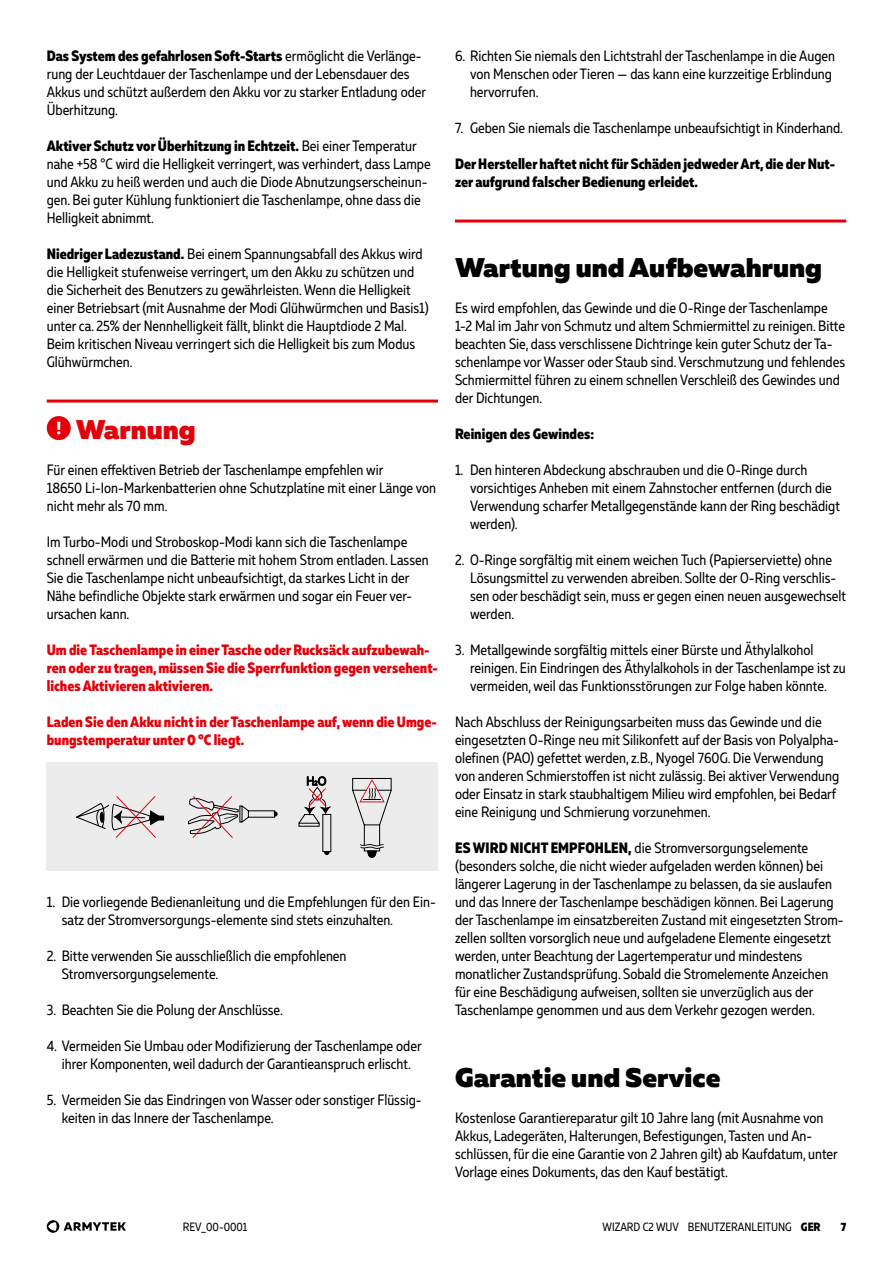
<style>
.page{position:relative;width:893px;height:1263px;background:#fff}
.page>*{position:absolute;margin:0;border:0;box-sizing:border-box;transform-origin:0 0}
.t1{font:900 27px "Muller";color:#000}
.t2{font:900 27px "Muller";color:#e3000b}
.t3{font:15px/18px "Muller Narrow";color:#000}
.t4{font:800 15px/18px "Muller Narrow";color:#e3000b}
.t5{font:800 15px/18px "Muller Narrow";color:#000}
.t6{font:12px "Muller Narrow";color:#000}
.t7{font:800 12px "Muller Narrow";color:#000}
.s1{font-weight:800}
</style>
<div class="page">
<svg style="left:47px;top:1220px;width:12px;height:13px"></svg>
<svg style="left:48px;top:1222px;width:9px;height:9px"></svg>
<svg style="left:64px;top:1222px;width:62px;height:9px"></svg>
<hr style="left:47px;top:400px;width:391px;height:3px;background:#e3000b">
<div style="left:47px;top:416px;width:24px;height:24px;background:#e3000b;border-radius:50%"></div>
<svg style="left:57px;top:422px;width:3px;height:12px"></svg>
<div style="left:47px;top:763px;width:391px;height:108px;background:#ececec"></div>
<div style="left:154px;top:816px;width:10px;height:4px;border:1px solid #000"></div>
<svg style="left:76px;top:796px;width:87px;height:42px"></svg>
<svg style="left:188px;top:796px;width:89px;height:42px"></svg>
<svg style="left:298px;top:776px;width:34px;height:79px"></svg>
<svg style="left:352px;top:778px;width:40px;height:80px"></svg>
<hr style="left:455px;top:220px;width:391px;height:3px;background:#e3000b">
<p class="t3" style="left:47px;top:46px;width:381px"><span class="s1">Das System des gefahrlosen Soft-Starts</span> ermöglicht die Verlänge&shy;rung der Leuchtdauer der Taschenlampe und der Lebensdauer des Akkus und schützt außerdem den Akku vor zu starker Entladung oder Überhitzung.</p>
<p class="t3" style="left:47px;top:136px;width:385px"><span class="s1">Aktiver Schutz vor Überhitzung in Echtzeit.</span> Bei einer Temperatur nahe +58 °C wird die Helligkeit verringert, was verhindert, dass Lampe und Akku zu heiß werden und auch die Diode Abnutzungserscheinun&shy;gen. Bei guter Kühlung funktioniert die Taschenlampe, ohne dass die Helligkeit abnimmt.</p>
<p class="t3" style="left:47px;top:244px;width:384px"><span class="s1">Niedriger Ladezustand.</span> Bei einem Spannungsabfall des Akkus wird die Helligkeit stufenweise verringert, um den Akku zu schützen und die Sicherheit des Benutzers zu gewährleisten. Wenn die Helligkeit einer Betriebsart (mit Ausnahme der Modi Glühwürmchen und Basis1) unter ca. 25% der Nennhelligkeit fällt, blinkt die Hauptdiode 2 Mal.<br>Beim kritischen Niveau verringert sich die Helligkeit bis zum Modus Glühwürmchen.</p>
<h1 class="t2" style="left:76px;top:412px;width:122px">Warnung</h1>
<p class="t3" style="left:47px;top:460px;width:391px">Für einen effektiven Betrieb der Taschenlampe empfehlen wir<br>18650 Li-Ion-Markenbatterien ohne Schutzplatine mit einer Länge von nicht mehr als 70 mm.</p>
<p class="t3" style="left:47px;top:532px;width:383px">Im Turbo-Modi und Stroboskop-Modi kann sich die Taschenlampe schnell erwärmen und die Batterie mit hohem Strom entladen. Lassen Sie die Taschenlampe nicht unbeaufsichtigt, da starkes Licht in der Nähe befindliche Objekte stark erwärmen und sogar ein Feuer ver&shy;ursachen kann.</p>
<p class="t4" style="left:47px;top:640px;width:393px">Um die Taschenlampe in einer Tasche oder Rucksäck aufzubewah&shy;ren oder zu tragen, müssen Sie die Sperrfunktion gegen versehent&shy;liches Aktivieren aktivieren.</p>
<p class="t4" style="left:47px;top:712px;width:392px">Laden Sie den Akku nicht in der Taschenlampe auf, wenn die Umge&shy;bungstemperatur unter 0 °C liegt.</p>
<p class="t3" style="left:62px;top:892px;width:375px;text-indent:-15px">1. Die vorliegende Bedienanleitung und die Empfehlungen für den Ein&shy;satz der Stromversorgungs-elemente sind stets einzuhalten.</p>
<p class="t3" style="left:62px;top:946px;width:286px;text-indent:-15px">2. Bitte verwenden Sie ausschließlich die empfohlenen<br>Stromversorgungselemente.</p>
<p class="t3" style="left:47px;top:1000px;width:238px">3. Beachten Sie die Polung der Anschlüsse.</p>
<p class="t3" style="left:47px;top:1036px;width:376px;text-align:center">4. Vermeiden Sie Umbau oder Modifizierung der Taschenlampe oder ihrer Komponenten, weil dadurch der Garantieanspruch erlischt.</p>
<p class="t3" style="left:62px;top:1090px;width:361px;text-indent:-15px">5. Vermeiden Sie das Eindringen von Wasser oder sonstiger Flüssig&shy;keiten in das Innere der Taschenlampe.</p>
<p class="t3" style="left:470px;top:46px;width:367px;text-indent:-15px">6. Richten Sie niemals den Lichtstrahl der Taschenlampe in die Augen von Menschen oder Tieren — das kann eine kurzzeitige Erblindung hervorrufen.</p>
<p class="t3" style="left:455px;top:118px;width:389px">7. Geben Sie niemals die Taschenlampe unbeaufsichtigt in Kinderhand.</p>
<p class="t5" style="left:455px;top:154px;width:382px">Der Hersteller haftet nicht für Schäden jedweder Art, die der Nut&shy;zer aufgrund falscher Bedienung erleidet.</p>
<h1 class="t1" style="left:455px;top:250px;width:369px">Wartung und Aufbewahrung</h1>
<p class="t3" style="left:455px;top:298px;width:392px">Es wird empfohlen, das Gewinde und die O-Ringe der Taschenlampe 1-2 Mal im Jahr von Schmutz und altem Schmiermittel zu reinigen. Bitte beachten Sie, dass verschlissene Dichtringe kein guter Schutz der Ta&shy;schenlampe vor Wasser oder Staub sind. Verschmutzung und fehlendes Schmiermittel führen zu einem schnellen Verschleiß des Gewindes und der Dichtungen.</p>
<p class="t5" style="left:455px;top:424px;width:141px">Reinigen des Gewindes:</p>
<p class="t3" style="left:470px;top:460px;width:372px;text-indent:-15px">1. Den hinteren Abdeckung abschrauben und die O-Ringe durch vorsichtiges Anheben mit einem Zahnstocher entfernen (durch die Verwendung scharfer Metallgegenstände kann der Ring beschädigt werden).</p>
<p class="t3" style="left:470px;top:550px;width:378px;text-indent:-15px">2. O-Ringe sorgfältig mit einem weichen Tuch (Papierserviette) ohne Lösungsmittel zu verwenden abreiben. Sollte der O-Ring verschlis&shy;sen oder beschädigt sein, muss er gegen einen neuen ausgewechselt werden.</p>
<p class="t3" style="left:470px;top:640px;width:377px;text-indent:-15px">3. Metallgewinde sorgfältig mittels einer Bürste und Äthylalkohol reinigen. Ein Eindringen des Äthylalkohols in der Taschenlampe ist zu vermeiden, weil das Funktionsstörungen zur Folge haben könnte.</p>
<p class="t3" style="left:455px;top:712px;width:386px">Nach Abschluss der Reinigungsarbeiten muss das Gewinde und die eingesetzten O-Ringe neu mit Silikonfett auf der Basis von Polyalpha&shy;olefinen (PAO) gefettet werden, z.B., Nyogel 760G. Die Verwendung von anderen Schmierstoffen ist nicht zulässig. Bei aktiver Verwendung oder Einsatz in stark staubhaltigem Milieu wird empfohlen, bei Bedarf eine Reinigung und Schmierung vorzunehmen.</p>
<p class="t3" style="left:455px;top:838px;width:390px"><span class="s1">ES WIRD NICHT EMPFOHLEN,</span> die Stromversorgungselemente (besonders solche, die nicht wieder aufgeladen werden können) bei längerer Lagerung in der Taschenlampe zu belassen, da sie auslaufen und das Innere der Taschenlampe beschädigen können. Bei Lagerung der Taschenlampe im einsatzbereiten Zustand mit eingesetzten Strom&shy;zellen sollten vorsorglich neue und aufgeladene Elemente eingesetzt werden, unter Beachtung der Lagertemperatur und mindestens monatlicher Zustandsprüfung. Sobald die Stromelemente Anzeichen für eine Beschädigung aufweisen, sollten sie unverzüglich aus der Taschenlampe genommen und aus dem Verkehr gezogen werden.</p>
<h1 class="t1" style="left:455px;top:1060px;width:267px">Garantie und Service</h1>
<p class="t3" style="left:455px;top:1108px;width:384px">Kostenlose Garantiereparatur gilt 10 Jahre lang (mit Ausnahme von Akkus, Ladegeräten, Halterungen, Befestigungen, Tasten und An&shy;schlüssen, für die eine Garantie von 2 Jahren gilt) ab Kaufdatum, unter Vorlage eines Dokuments, das den Kauf bestätigt.</p>
<p class="t6" style="left:183px;top:1219px;width:66px">REV_00-0001</p>
<p class="t6" style="left:602px;top:1219px;width:220px">WIZARD C2 WUV BENUTZERANLEITUNG <span class="s1">GER</span></p>
<p class="t7" style="left:841px;top:1219px;width:7px">7</p>
</div>
